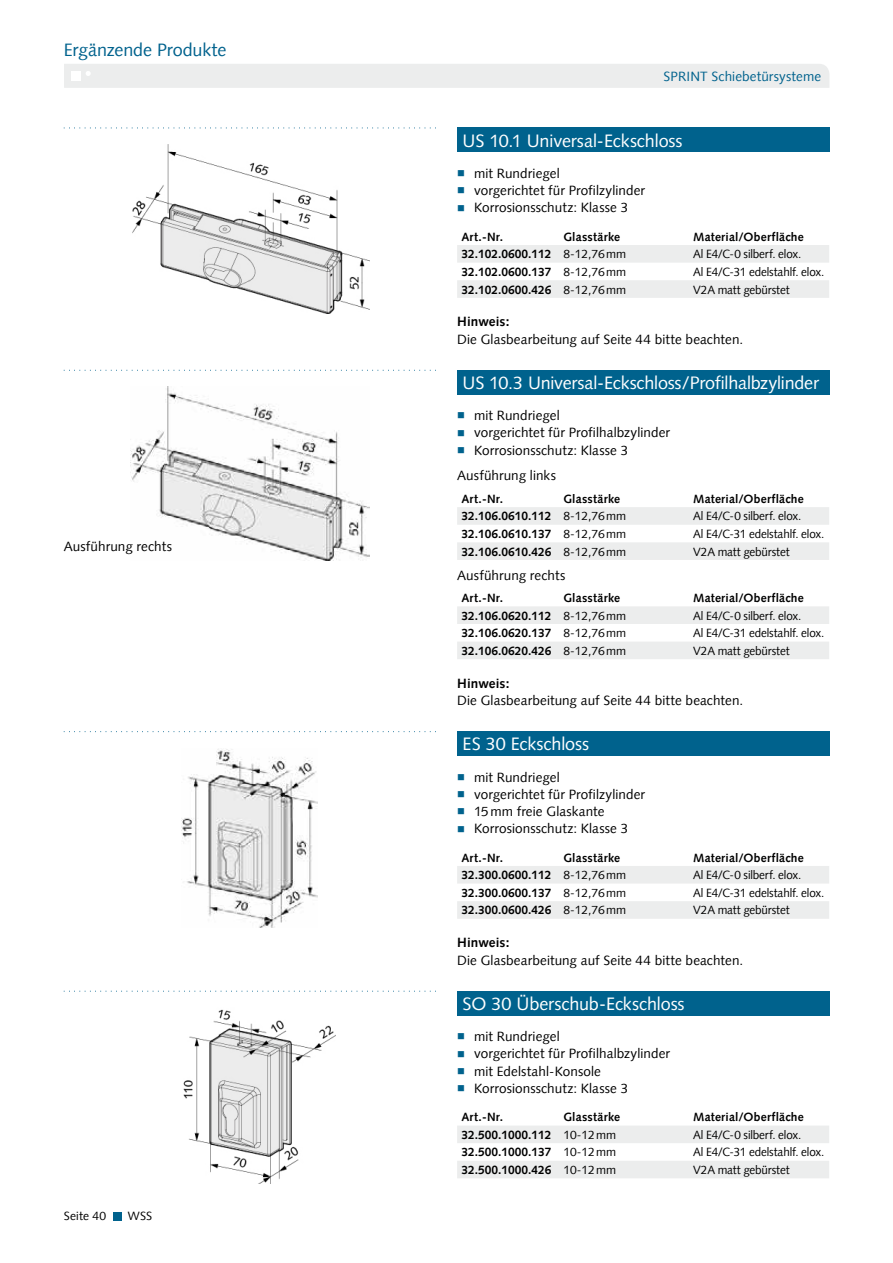
<style>
.page{position:relative;width:893px;height:1263px;background:#fff}
.page>*{position:absolute;margin:0;border:0;box-sizing:border-box;transform-origin:0 0}
.t1{font:18px "Syntax";letter-spacing:-.01em;color:#fff}
.t2{font:18px "Syntax Com";letter-spacing:-.01em;color:#00628d}
.t3{font:13.5px/17.2px "Syntax Com";letter-spacing:.005em;color:#000}
.t4{font:700 13.5px "Syntax Com";letter-spacing:.005em;color:#000}
.t5{font:13.5px "Syntax Com";letter-spacing:.01em;color:#00628d}
.t6{font:700 12px "Syntax Com";letter-spacing:.01em;color:#000}
.t7{font:12px "Syntax Com";letter-spacing:-.01em;color:#000}
.s1{font-weight:400}
</style>
<div class="page">
<div style="left:113px;top:1212px;width:8px;height:8px;background:#00628d"></div>
<div style="left:64px;top:64px;width:765px;height:24px;background:#eceded"></div>
<div style="left:71px;top:71px;width:9px;height:9px;background:#fff"></div>
<svg style="left:64px;top:128px;width:372px;height:1px"></svg>
<div style="left:457px;top:128px;width:372px;height:24px;background:#00628d"></div>
<svg style="left:457px;top:245px;width:372px;height:53px"></svg>
<img style="left:132px;top:145px;width:237px;height:168px">
<svg style="left:64px;top:370px;width:372px;height:1px"></svg>
<div style="left:457px;top:370px;width:372px;height:24px;background:#00628d"></div>
<svg style="left:457px;top:507px;width:372px;height:53px"></svg>
<svg style="left:457px;top:606px;width:372px;height:53px"></svg>
<img style="left:130px;top:387px;width:239px;height:173px">
<svg style="left:64px;top:731px;width:372px;height:1px"></svg>
<div style="left:457px;top:731px;width:372px;height:25px;background:#00628d"></div>
<svg style="left:457px;top:866px;width:372px;height:53px"></svg>
<img style="left:182px;top:749px;width:136px;height:179px">
<svg style="left:64px;top:991px;width:372px;height:1px"></svg>
<div style="left:457px;top:991px;width:372px;height:24px;background:#00628d"></div>
<svg style="left:457px;top:1126px;width:372px;height:52px"></svg>
<img style="left:183px;top:1009px;width:153px;height:175px">
<h1 class="t2" style="left:64px;top:39px;width:164px">Ergänzende Produkte</h1>
<p class="t3" style="left:64px;top:538px;width:110px">Ausführung rechts</p>
<p class="t7" style="left:64px;top:1209px;width:44px">Seite 40</p>
<p class="t7" style="left:128px;top:1209px;width:26px">WSS</p>
<p class="t5" style="left:664px;top:68px;width:159px">SPRINT Schiebetürsysteme</p>
<h1 class="t1" style="left:463px;top:130px;width:221px">US 10.1 Universal-Eckschloss</h1>
<p class="t3" style="left:474px;top:165px;width:172px">mit Rundriegel<br>vorgerichtet für Profilzylinder<br>Korrosionsschutz: Klasse 3</p>
<p class="t6" style="left:461px;top:230px;width:43px">Art.-Nr.</p>
<p class="t6" style="left:563px;top:230px;width:58px">Glasstärke</p>
<p class="t6" style="left:693px;top:230px;width:112px">Material/Oberfläche</p>
<p class="t6" style="left:461px;top:247px;width:166px">32.102.0600.112 <span class="s1">8-12,76mm</span></p>
<p class="t7" style="left:693px;top:247px;width:110px">Al E4/C-0 silberf. elox.</p>
<p class="t6" style="left:461px;top:265px;width:166px">32.102.0600.137 <span class="s1">8-12,76mm</span></p>
<p class="t7" style="left:693px;top:265px;width:133px">Al E4/C-31 edelstahlf. elox.</p>
<p class="t6" style="left:461px;top:282px;width:166px">32.102.0600.426 <span class="s1">8-12,76mm</span></p>
<p class="t7" style="left:693px;top:282px;width:98px">V2A matt gebürstet</p>
<p class="t4" style="left:457px;top:314px;width:54px">Hinweis:</p>
<p class="t3" style="left:457px;top:330px;width:288px">Die Glasbearbeitung auf Seite 44 bitte beachten.</p>
<h1 class="t1" style="left:463px;top:372px;width:358px">US 10.3 Universal-Eckschloss/Profilhalbzylinder</h1>
<p class="t3" style="left:474px;top:407px;width:197px">mit Rundriegel<br>vorgerichtet für Profilhalbzylinder<br>Korrosionsschutz: Klasse 3</p>
<p class="t3" style="left:457px;top:467px;width:100px">Ausführung links</p>
<p class="t6" style="left:461px;top:492px;width:43px">Art.-Nr.</p>
<p class="t6" style="left:563px;top:492px;width:58px">Glasstärke</p>
<p class="t6" style="left:693px;top:492px;width:112px">Material/Oberfläche</p>
<p class="t6" style="left:461px;top:509px;width:166px">32.106.0610.112 <span class="s1">8-12,76mm</span></p>
<p class="t7" style="left:693px;top:509px;width:110px">Al E4/C-0 silberf. elox.</p>
<p class="t6" style="left:461px;top:527px;width:166px">32.106.0610.137 <span class="s1">8-12,76mm</span></p>
<p class="t7" style="left:693px;top:527px;width:133px">Al E4/C-31 edelstahlf. elox.</p>
<p class="t6" style="left:461px;top:544px;width:166px">32.106.0610.426 <span class="s1">8-12,76mm</span></p>
<p class="t7" style="left:693px;top:544px;width:98px">V2A matt gebürstet</p>
<p class="t3" style="left:457px;top:566px;width:110px">Ausführung rechts</p>
<p class="t6" style="left:461px;top:591px;width:43px">Art.-Nr.</p>
<p class="t6" style="left:563px;top:591px;width:58px">Glasstärke</p>
<p class="t6" style="left:693px;top:591px;width:112px">Material/Oberfläche</p>
<p class="t6" style="left:461px;top:608px;width:166px">32.106.0620.112 <span class="s1">8-12,76mm</span></p>
<p class="t7" style="left:693px;top:608px;width:110px">Al E4/C-0 silberf. elox.</p>
<p class="t6" style="left:461px;top:626px;width:166px">32.106.0620.137 <span class="s1">8-12,76mm</span></p>
<p class="t7" style="left:693px;top:626px;width:133px">Al E4/C-31 edelstahlf. elox.</p>
<p class="t6" style="left:461px;top:644px;width:166px">32.106.0620.426 <span class="s1">8-12,76mm</span></p>
<p class="t7" style="left:693px;top:644px;width:98px">V2A matt gebürstet</p>
<p class="t4" style="left:457px;top:675px;width:54px">Hinweis:</p>
<p class="t3" style="left:457px;top:692px;width:288px">Die Glasbearbeitung auf Seite 44 bitte beachten.</p>
<h1 class="t1" style="left:463px;top:733px;width:128px">ES 30 Eckschloss</h1>
<p class="t3" style="left:474px;top:768px;width:172px">mit Rundriegel<br>vorgerichtet für Profilzylinder<br>15mm freie Glaskante<br>Korrosionsschutz: Klasse 3</p>
<p class="t6" style="left:461px;top:850px;width:43px">Art.-Nr.</p>
<p class="t6" style="left:563px;top:850px;width:58px">Glasstärke</p>
<p class="t6" style="left:693px;top:850px;width:112px">Material/Oberfläche</p>
<p class="t6" style="left:461px;top:868px;width:166px">32.300.0600.112 <span class="s1">8-12,76mm</span></p>
<p class="t7" style="left:693px;top:868px;width:110px">Al E4/C-0 silberf. elox.</p>
<p class="t6" style="left:461px;top:886px;width:166px">32.300.0600.137 <span class="s1">8-12,76mm</span></p>
<p class="t7" style="left:693px;top:885px;width:133px">Al E4/C-31 edelstahlf. elox.</p>
<p class="t6" style="left:461px;top:903px;width:166px">32.300.0600.426 <span class="s1">8-12,76mm</span></p>
<p class="t7" style="left:693px;top:903px;width:98px">V2A matt gebürstet</p>
<p class="t4" style="left:457px;top:935px;width:54px">Hinweis:</p>
<p class="t3" style="left:457px;top:951px;width:288px">Die Glasbearbeitung auf Seite 44 bitte beachten.</p>
<h1 class="t1" style="left:463px;top:993px;width:223px">SO 30 Überschub-Eckschloss</h1>
<p class="t3" style="left:474px;top:1028px;width:197px">mit Rundriegel<br>vorgerichtet für Profilhalbzylinder mit Edelstahl-Konsole<br>Korrosionsschutz: Klasse 3</p>
<p class="t6" style="left:461px;top:1110px;width:43px">Art.-Nr.</p>
<p class="t6" style="left:563px;top:1110px;width:58px">Glasstärke</p>
<p class="t6" style="left:693px;top:1110px;width:112px">Material/Oberfläche</p>
<p class="t6" style="left:461px;top:1127px;width:156px">32.500.1000.112 <span class="s1">10-12mm</span></p>
<p class="t7" style="left:693px;top:1127px;width:110px">Al E4/C-0 silberf. elox.</p>
<p class="t6" style="left:461px;top:1145px;width:156px">32.500.1000.137 <span class="s1">10-12mm</span></p>
<p class="t7" style="left:693px;top:1145px;width:133px">Al E4/C-31 edelstahlf. elox.</p>
<p class="t6" style="left:461px;top:1163px;width:156px">32.500.1000.426 <span class="s1">10-12mm</span></p>
<p class="t7" style="left:693px;top:1163px;width:98px">V2A matt gebürstet</p>
</div>
